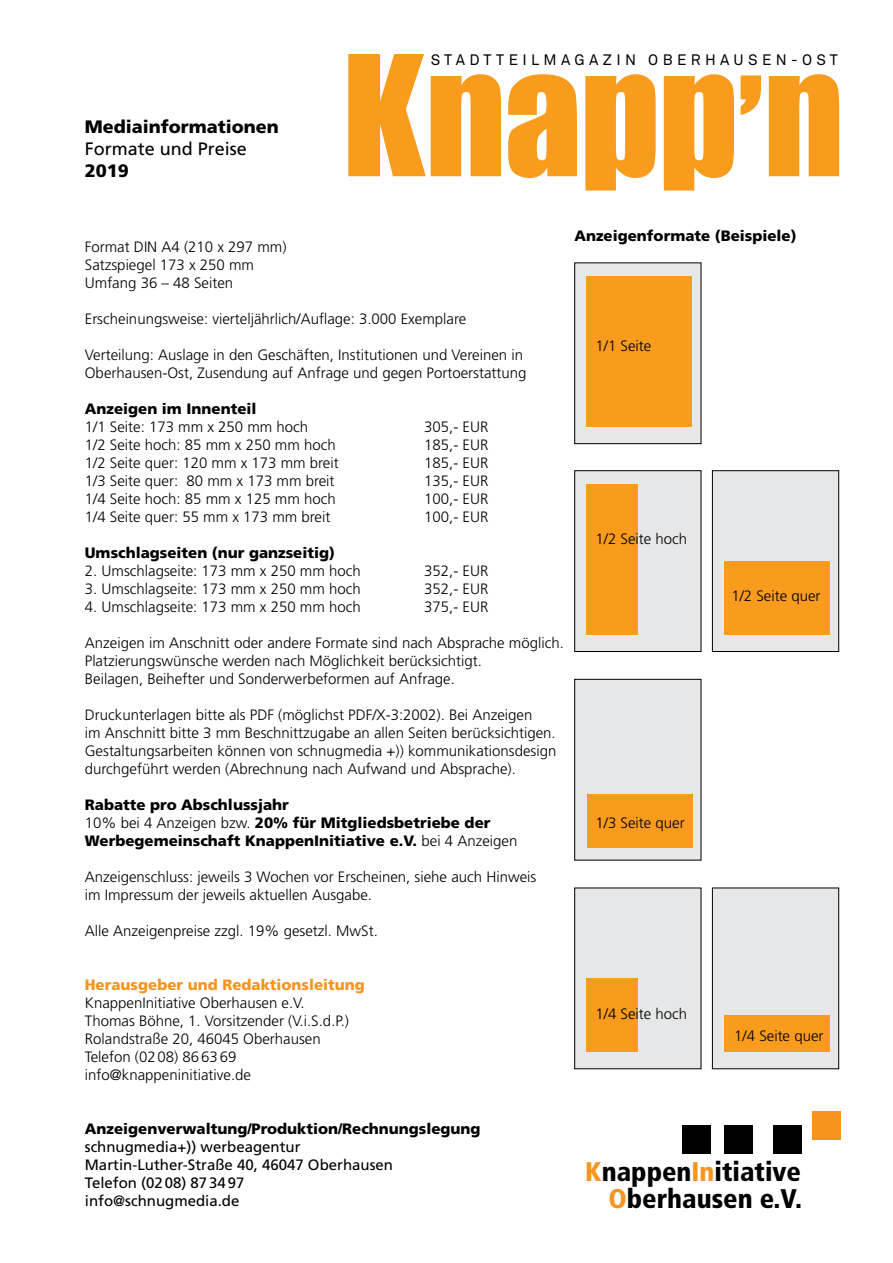
<style>
.page{position:relative;width:893px;height:1263px;background:#fff}
.page>*{position:absolute;margin:0;border:0;box-sizing:border-box;transform-origin:0 0}
.t1{font:154.65px "Impact";letter-spacing:-.015em;color:#f99b1c}
.t2{font:900 condensed 27px/27px "Frutiger";color:#000;text-align:right}
.t3{font:900 18px "Frutiger";color:#000}
.t4{font:18px "Frutiger";color:#000}
.t5{font:300 15px/18px "Frutiger";color:#000}
.t6{font:900 15px/18px "Frutiger";color:#000}
.t7{font:15px/18px "Frutiger";color:#000}
.t8{font:900 15px "Frutiger";color:#f7941e}
.t9{font:15px "Akkurat";letter-spacing:.29em;color:#000}
.s1{font-weight:300}
.s2{color:#f7941e}
</style>
<div class="page">
<div style="left:724px;top:1125px;width:28px;height:28px;background:#000"></div>
<div style="left:682px;top:1125px;width:28px;height:28px;background:#000"></div>
<div style="left:774px;top:1125px;width:28px;height:28px;background:#000"></div>
<div style="left:812px;top:1111px;width:28px;height:28px;background:#f7941e"></div>
<div style="left:575px;top:263px;width:126px;height:181px;background:#e6e7e8"></div>
<div style="left:574px;top:263px;width:127px;height:181px;border:1px solid #000"></div>
<div style="left:586px;top:276px;width:106px;height:151px;background:#f99b1c"></div>
<div style="left:575px;top:471px;width:126px;height:180px;background:#e6e7e8"></div>
<div style="left:574px;top:470px;width:127px;height:182px;border:1px solid #000"></div>
<div style="left:586px;top:484px;width:52px;height:151px;background:#f99b1c"></div>
<div style="left:575px;top:888px;width:126px;height:181px;background:#e6e7e8"></div>
<div style="left:574px;top:888px;width:127px;height:181px;border:1px solid #000"></div>
<div style="left:586px;top:978px;width:52px;height:74px;background:#f99b1c"></div>
<div style="left:575px;top:679px;width:126px;height:181px;background:#e6e7e8"></div>
<div style="left:574px;top:679px;width:127px;height:181px;border:1px solid #000"></div>
<div style="left:587px;top:794px;width:105px;height:54px;background:#f99b1c"></div>
<div style="left:712px;top:471px;width:127px;height:180px;background:#e6e7e8"></div>
<div style="left:712px;top:470px;width:127px;height:182px;border:1px solid #000"></div>
<div style="left:724px;top:561px;width:106px;height:74px;background:#f99b1c"></div>
<div style="left:712px;top:888px;width:127px;height:181px;background:#e6e7e8"></div>
<div style="left:712px;top:888px;width:127px;height:181px;border:1px solid #000"></div>
<div style="left:724px;top:1015px;width:106px;height:37px;background:#f99b1c"></div>
<p class="t3" style="left:85px;top:116px;width:196px">Mediainformationen</p>
<p class="t4" style="left:85px;top:138px;width:164px">Formate und Preise</p>
<p class="t3" style="left:85px;top:159px;width:46px">2019</p>
<h1 class="t1" style="left:342px;top:-4px;width:504px">Knapp n</h1>
<p class="t9" style="left:431px;top:51px;width:409px">STADTTEILMAGAZIN OBERHAUSEN-OST</p>
<h1 class="t1" style="left:738px;top:-81px;width:27px">,</h1>
<p class="t5" style="left:85px;top:238px;width:203px">Format DIN A4 (210 x 297 mm)<br>Satzspiegel 173 x 250 mm<br>Umfang 36 – 48 Seiten</p>
<p class="t5" style="left:85px;top:310px;width:383px">Erscheinungsweise: vierteljährlich/Auflage: 3.000 Exemplare</p>
<p class="t5" style="left:85px;top:346px;width:443px">Verteilung: Auslage in den Geschäften, Institutionen und Vereinen in<br>Oberhausen-Ost, Zusendung auf Anfrage und gegen Portoerstattung</p>
<p class="t6" style="left:85px;top:400px;width:173px">Anzeigen im Innenteil</p>
<p class="t5" style="left:85px;top:418px;width:225px">1/1 Seite: 173 mm x 250 mm hoch</p>
<p class="t5" style="left:424px;top:418px;width:66px">305,- EUR</p>
<p class="t5" style="left:85px;top:436px;width:252px">1/2 Seite hoch: 85 mm x 250 mm hoch</p>
<p class="t5" style="left:424px;top:436px;width:66px">185,- EUR</p>
<p class="t5" style="left:85px;top:454px;width:255px">1/2 Seite quer: 120 mm x 173 mm breit</p>
<p class="t5" style="left:424px;top:454px;width:66px">185,- EUR</p>
<p class="t5" style="left:85px;top:472px;width:251px">1/3 Seite quer: 80 mm x 173 mm breit</p>
<p class="t5" style="left:424px;top:472px;width:66px">135,- EUR</p>
<p class="t5" style="left:85px;top:490px;width:252px">1/4 Seite hoch: 85 mm x 125 mm hoch</p>
<p class="t5" style="left:424px;top:490px;width:66px">100,- EUR</p>
<p class="t5" style="left:85px;top:508px;width:247px">1/4 Seite quer: 55 mm x 173 mm breit</p>
<p class="t5" style="left:424px;top:508px;width:66px">100,- EUR</p>
<p class="t6" style="left:85px;top:544px;width:252px">Umschlagseiten (nur ganzseitig)</p>
<p class="t5" style="left:85px;top:562px;width:277px">2. Umschlagseite: 173 mm x 250 mm hoch</p>
<p class="t5" style="left:424px;top:562px;width:66px">352,- EUR</p>
<p class="t5" style="left:85px;top:580px;width:277px">3. Umschlagseite: 173 mm x 250 mm hoch</p>
<p class="t5" style="left:424px;top:580px;width:66px">352,- EUR</p>
<p class="t5" style="left:85px;top:598px;width:277px">4. Umschlagseite: 173 mm x 250 mm hoch</p>
<p class="t5" style="left:424px;top:598px;width:66px">375,- EUR</p>
<p class="t5" style="left:85px;top:634px;width:480px">Anzeigen im Anschnitt oder andere Formate sind nach Absprache möglich.<br>Platzierungswünsche werden nach Möglichkeit berücksichtigt.<br>Beilagen, Beihefter und Sonderwerbeformen auf Anfrage.</p>
<p class="t5" style="left:85px;top:706px;width:473px">Druckunterlagen bitte als PDF (möglichst PDF/X-3:2002). Bei Anzeigen<br>im Anschnitt bitte 3 mm Beschnittzugabe an allen Seiten berücksichtigen.<br>Gestaltungsarbeiten können von schnugmedia +)) kommunikationsdesign durchgeführt werden (Abrechnung nach Aufwand und Absprache).</p>
<p class="t6" style="left:85px;top:796px;width:434px">Rabatte pro Abschlussjahr<br><span class="s1">10% bei 4 Anzeigen bzw.</span> 20% für Mitgliedsbetriebe der<br>Werbegemeinschaft KnappenInitiative e.V. <span class="s1">bei 4 Anzeigen</span></p>
<p class="t5" style="left:85px;top:868px;width:453px">Anzeigenschluss: jeweils 3 Wochen vor Erscheinen, siehe auch Hinweis im Impressum der jeweils aktuellen Ausgabe.</p>
<p class="t5" style="left:85px;top:922px;width:295px">Alle Anzeigenpreise zzgl. 19% gesetzl. MwSt.</p>
<p class="t8" style="left:85px;top:976px;width:282px">Herausgeber und Redaktionsleitung</p>
<p class="t5" style="left:85px;top:994px;width:266px">KnappenInitiative Oberhausen e.V.<br>Thomas Böhne, 1. Vorsitzender (V.i.S.d.P.)<br>Rolandstraße 20, 46045 Oberhausen Telefon (0208) 866369 info@knappeninitiative.de</p>
<p class="t6" style="left:85px;top:1120px;width:397px">Anzeigenverwaltung/Produktion/Rechnungslegung</p>
<p class="t7" style="left:85px;top:1138px;width:310px">schnugmedia+)) werbeagentur<br>Martin-Luther-Straße 40, 46047 Oberhausen<br>Telefon (0208) 873497 info@schnugmedia.de</p>
<p class="t6" style="left:574px;top:227px;width:224px">Anzeigenformate (Beispiele)</p>
<p class="t5" style="left:595px;top:337px;width:57px">1/1 Seite</p>
<p class="t5" style="left:595px;top:530px;width:93px">1/2 Seite hoch</p>
<p class="t5" style="left:731px;top:587px;width:91px">1/2 Seite quer</p>
<p class="t5" style="left:595px;top:814px;width:91px">1/3 Seite quer</p>
<p class="t5" style="left:595px;top:1005px;width:93px">1/4 Seite hoch</p>
<p class="t5" style="left:734px;top:1027px;width:91px">1/4 Seite quer</p>
<h2 class="t2" style="left:585px;top:1158px;width:218px"><span class="s2">K</span>nappen<span class="s2">In</span>itiative<br><span class="s2">O</span>berhausen e.V.</h2>
</div>
